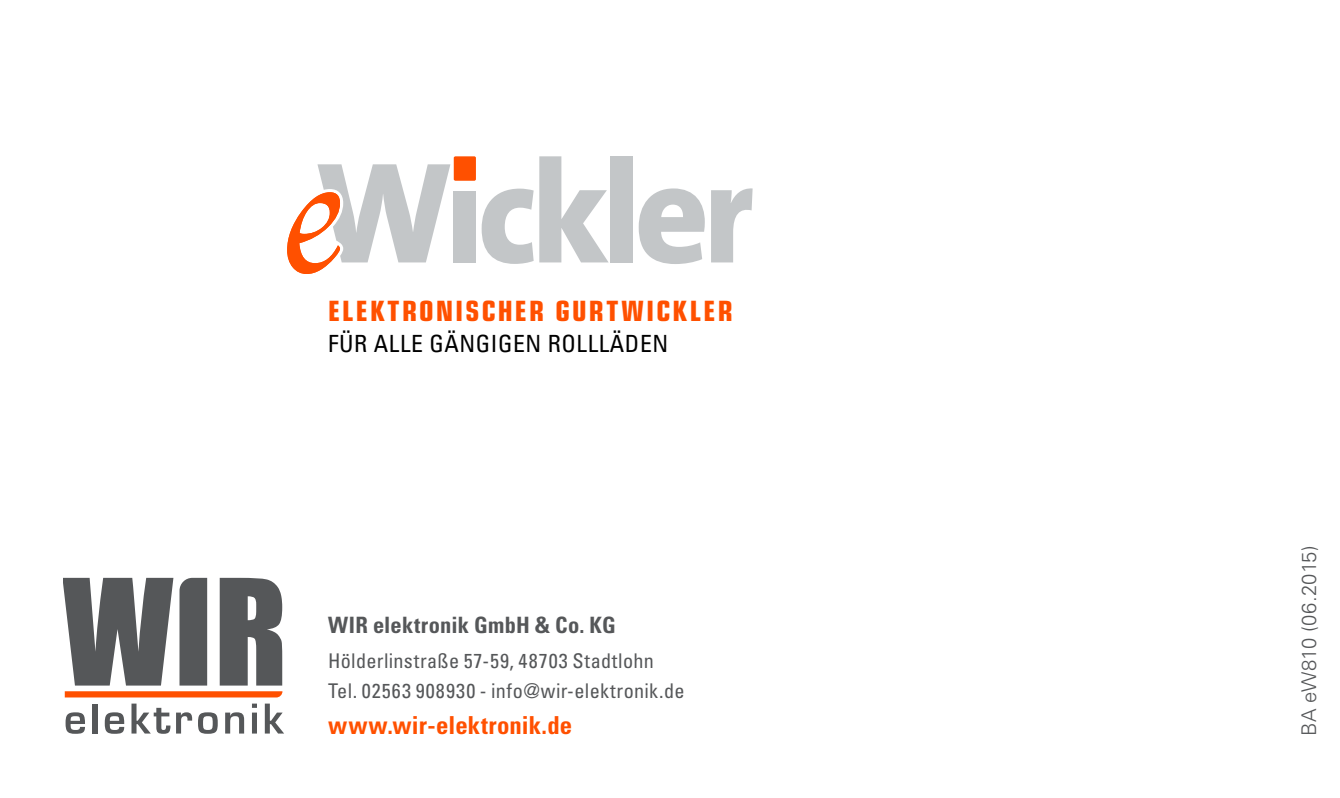
<style>
.page{position:relative;width:1340px;height:798px;background:#fff}
.page>*{position:absolute;margin:0;border:0;box-sizing:border-box;transform-origin:0 0}
.t1{font:700 condensed 27.9px "Eurostile";letter-spacing:.075em;color:#ff5000}
.t2{font:700 condensed 24.75px "Univers";letter-spacing:.005em;color:#ff5000}
.t3{font:condensed 23.62px "Univers";letter-spacing:.025em;color:#000}
.t4{font:700 condensed 22.5px "Univers";letter-spacing:.01em;color:#555759}
.t5{font:condensed 20.25px/29.2px "Univers";letter-spacing:.025em;color:#555759}
.t6{font:300 20.25px "Univers LT Std";color:#555759}
</style>
<div class="page">
<svg style="left:481px;top:188px;width:52px;height:76px"></svg>
<svg style="left:539px;top:156px;width:69px;height:106px"></svg>
<div style="left:611px;top:156px;width:22px;height:106px;background:#c3c6c8"></div>
<svg style="left:638px;top:188px;width:66px;height:76px"></svg>
<svg style="left:711px;top:188px;width:41px;height:74px"></svg>
<div style="left:454px;top:191px;width:22px;height:71px;background:#c3c6c8"></div>
<div style="left:454px;top:156px;width:22px;height:25px;background:#ff5000;border-radius:2px"></div>
<svg style="left:287px;top:164px;width:163px;height:110px"></svg>
<svg style="left:65px;top:691px;width:217px;height:6px"></svg>
<svg style="left:64px;top:577px;width:109px;height:108px"></svg>
<svg style="left:220px;top:577px;width:62px;height:108px"></svg>
<div style="left:179px;top:577px;width:28px;height:108px;background:#555759"></div>
<svg style="left:66px;top:712px;width:19px;height:21px"></svg>
<div style="left:92px;top:703px;width:5px;height:30px;background:#555759"></div>
<svg style="left:105px;top:712px;width:19px;height:21px"></svg>
<svg style="left:131px;top:703px;width:39px;height:30px"></svg>
<svg style="left:176px;top:712px;width:16px;height:21px"></svg>
<svg style="left:198px;top:712px;width:20px;height:21px"></svg>
<svg style="left:225px;top:712px;width:19px;height:21px"></svg>
<div style="left:252px;top:712px;width:5px;height:21px;background:#555759"></div>
<svg style="left:252px;top:703px;width:5px;height:4px"></svg>
<svg style="left:265px;top:703px;width:19px;height:30px"></svg>
<h1 class="t1" style="left:328px;top:294px;width:406px">ELEKTRONISCHER GURTWICKLER</h1>
<p class="t3" style="left:328px;top:329px;width:341px">FÜR ALLE GÄNGIGEN ROLLLÄDEN</p>
<p class="t4" style="left:328px;top:610px;width:289px">WIR elektronik GmbH &amp; Co. KG</p>
<p class="t5" style="left:328px;top:645px;width:358px">Hölderlinstraße 57-59, 48703 Stadtlohn<br>Tel. 02563 908930 - info@wir-elektronik.de</p>
<p class="t2" style="left:328px;top:709px;width:245px">www.wir-elektronik.de</p>
<p class="t6" style="left:1296px;top:735px;width:191px;rotate:-90deg">BA eW810 (06.2015)</p>
</div>
